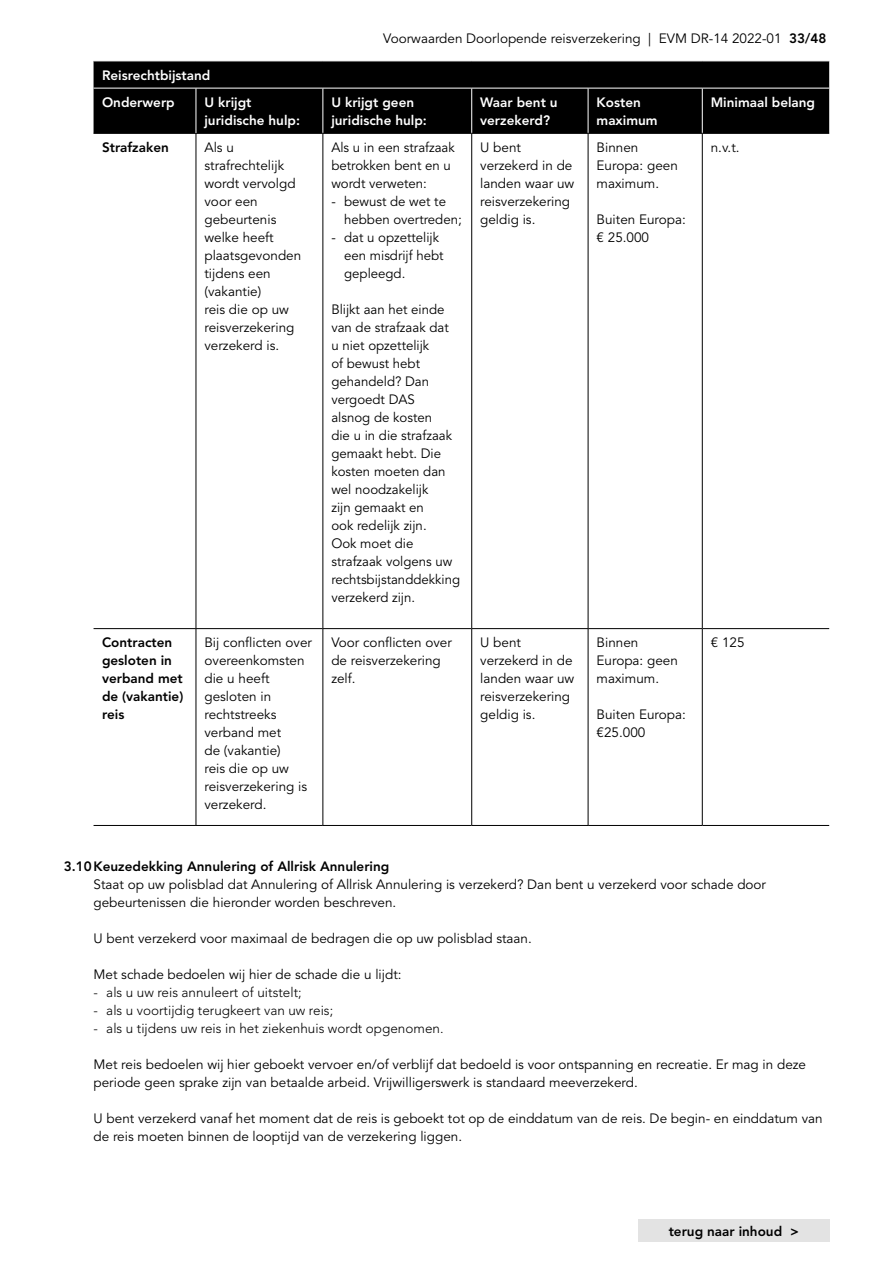
<style>
.page{position:relative;width:893px;height:1263px;background:#fff}
.page>*{position:absolute;margin:0;border:0;box-sizing:border-box;transform-origin:0 0}
.t1{font:13.5px/18px "Avenir LT Std";color:#000}
.t2{font:800 13.5px/18px "Avenir LT Std";color:#fff}
.t3{font:800 13.5px/18px "Avenir LT Std";color:#000}
.t4{font:300 13.5px "Avenir LT Std";color:#000}
.s1{font-weight:800}
</style>
<div class="page">
<div style="left:638px;top:1219px;width:192px;height:23px;background:#e3e3e3"></div>
<div style="left:94px;top:62px;width:735px;height:71px;background:#000"></div>
<hr style="left:196px;top:134px;width:1px;height:494px;background:#000">
<hr style="left:322px;top:134px;width:1px;height:494px;background:#000">
<hr style="left:471px;top:134px;width:1px;height:494px;background:#000">
<hr style="left:588px;top:134px;width:1px;height:494px;background:#000">
<hr style="left:702px;top:134px;width:1px;height:494px;background:#000">
<hr style="left:196px;top:629px;width:1px;height:196px;background:#000">
<hr style="left:322px;top:629px;width:1px;height:196px;background:#000">
<hr style="left:471px;top:629px;width:1px;height:196px;background:#000">
<hr style="left:588px;top:629px;width:1px;height:196px;background:#000">
<hr style="left:702px;top:629px;width:1px;height:196px;background:#000">
<hr style="left:322px;top:88px;width:1px;height:45px;background:#fff">
<hr style="left:471px;top:88px;width:1px;height:45px;background:#fff">
<hr style="left:588px;top:88px;width:1px;height:45px;background:#fff">
<hr style="left:702px;top:88px;width:1px;height:45px;background:#fff">
<hr style="left:94px;top:88px;width:102px;height:1px;background:#fff">
<hr style="left:196px;top:88px;width:127px;height:1px;background:#fff">
<hr style="left:323px;top:88px;width:149px;height:1px;background:#fff">
<hr style="left:472px;top:88px;width:116px;height:1px;background:#fff">
<hr style="left:588px;top:88px;width:114px;height:1px;background:#fff">
<hr style="left:702px;top:88px;width:127px;height:1px;background:#fff">
<hr style="left:94px;top:133px;width:102px;height:1px;background:#000">
<hr style="left:196px;top:133px;width:127px;height:1px;background:#000">
<hr style="left:323px;top:133px;width:149px;height:1px;background:#000">
<hr style="left:472px;top:133px;width:116px;height:1px;background:#000">
<hr style="left:588px;top:133px;width:114px;height:1px;background:#000">
<hr style="left:702px;top:133px;width:127px;height:1px;background:#000">
<hr style="left:196px;top:88px;width:1px;height:45px;background:#fff">
<hr style="left:94px;top:628px;width:102px;height:1px;background:#000">
<hr style="left:94px;top:825px;width:102px;height:1px;background:#000">
<hr style="left:196px;top:628px;width:127px;height:1px;background:#000">
<hr style="left:323px;top:628px;width:149px;height:1px;background:#000">
<hr style="left:472px;top:628px;width:116px;height:1px;background:#000">
<hr style="left:588px;top:628px;width:114px;height:1px;background:#000">
<hr style="left:702px;top:628px;width:127px;height:1px;background:#000">
<hr style="left:196px;top:825px;width:127px;height:1px;background:#000">
<hr style="left:323px;top:825px;width:149px;height:1px;background:#000">
<hr style="left:472px;top:825px;width:116px;height:1px;background:#000">
<hr style="left:588px;top:825px;width:114px;height:1px;background:#000">
<hr style="left:702px;top:825px;width:127px;height:1px;background:#000">
<p class="t1" style="left:383px;top:29px;width:445px">Voorwaarden Doorlopende reisverzekering | EVM DR-14 2022-01 <span class="s1">33/48</span></p>
<p class="t2" style="left:102px;top:61px;width:110px;line-height:27.2px">Reisrechtbijstand<br>Onderwerp</p>
<p class="t2" style="left:204px;top:93px;width:97px">U krijgt juridische hulp:</p>
<p class="t2" style="left:331px;top:93px;width:97px">U krijgt geen juridische hulp:</p>
<p class="t2" style="left:480px;top:93px;width:79px">Waar bent u verzekerd?</p>
<p class="t2" style="left:597px;top:93px;width:62px">Kosten maximum</p>
<p class="t2" style="left:711px;top:93px;width:106px">Minimaal belang</p>
<p class="t3" style="left:102px;top:138px;width:68px">Strafzaken</p>
<p class="t1" style="left:204px;top:139px;width:98px">Als u strafrechtelijk wordt vervolgd voor een gebeurtenis welke heeft plaatsgevonden tijdens een (vakantie)<br>reis die op uw reisverzekering verzekerd is.</p>
<p class="t1" style="left:331px;top:139px;width:125px">Als u in een strafzaak betrokken bent en u wordt verweten:</p>
<p class="t1" style="left:344px;top:193px;width:119px;text-indent:-13px">- bewust de wet te hebben overtreden;</p>
<p class="t1" style="left:344px;top:229px;width:101px;text-indent:-13px">- dat u opzettelijk een misdrijf hebt gepleegd.</p>
<p class="t1" style="left:331px;top:301px;width:130px">Blijkt aan het einde van de strafzaak dat<br>u niet opzettelijk<br>of bewust hebt gehandeld? Dan vergoedt DAS<br>alsnog de kosten<br>die u in die strafzaak gemaakt hebt. Die kosten moeten dan wel noodzakelijk<br>zijn gemaakt en<br>ook redelijk zijn.<br>Ook moet die strafzaak volgens uw rechtsbijstanddekking verzekerd zijn.</p>
<p class="t1" style="left:480px;top:139px;width:96px">U bent verzekerd in de landen waar uw reisverzekering geldig is.</p>
<p class="t1" style="left:597px;top:139px;width:83px">Binnen<br>Europa: geen maximum.</p>
<p class="t1" style="left:597px;top:211px;width:91px">Buiten Europa: € 25.000</p>
<p class="t3" style="left:102px;top:634px;width:83px">Contracten gesloten in verband met de (vakantie) reis</p>
<p class="t1" style="left:204px;top:634px;width:109px">Bij conflicten over overeenkomsten die u heeft gesloten in rechtstreeks verband met<br>de (vakantie)<br>reis die op uw reisverzekering is verzekerd.</p>
<p class="t1" style="left:331px;top:634px;width:122px">Voor conflicten over de reisverzekering zelf.</p>
<p class="t1" style="left:480px;top:634px;width:96px">U bent verzekerd in de landen waar uw reisverzekering geldig is.</p>
<p class="t1" style="left:597px;top:634px;width:83px">Binnen<br>Europa: geen maximum.</p>
<p class="t1" style="left:597px;top:706px;width:91px">Buiten Europa: €25.000</p>
<p class="t1" style="left:711px;top:139px;width:30px">n.v.t.</p>
<p class="t1" style="left:711px;top:634px;width:35px">€ 125</p>
<p class="t3" style="left:64px;top:857px;width:327px">3.10Keuzedekking Annulering of Allrisk Annulering</p>
<p class="t1" style="left:94px;top:875px;width:674px">Staat op uw polisblad dat Annulering of Allrisk Annulering is verzekerd? Dan bent u verzekerd voor schade door gebeurtenissen die hieronder worden beschreven.</p>
<p class="t1" style="left:94px;top:929px;width:440px">U bent verzekerd voor maximaal de bedragen die op uw polisblad staan.</p>
<p class="t1" style="left:94px;top:965px;width:310px">Met schade bedoelen wij hier de schade die u lijdt:</p>
<p class="t4" style="left:94px;top:984px;width:210px">- als u uw reis annuleert of uitstelt;</p>
<p class="t4" style="left:94px;top:1002px;width:241px">- als u voortijdig terugkeert van uw reis;</p>
<p class="t4" style="left:94px;top:1020px;width:351px">- als u tijdens uw reis in het ziekenhuis wordt opgenomen.</p>
<p class="t1" style="left:94px;top:1055px;width:714px">Met reis bedoelen wij hier geboekt vervoer en/of verblijf dat bedoeld is voor ontspanning en recreatie. Er mag in deze periode geen sprake zijn van betaalde arbeid. Vrijwilligerswerk is standaard meeverzekerd.</p>
<p class="t1" style="left:94px;top:1109px;width:731px">U bent verzekerd vanaf het moment dat de reis is geboekt tot op de einddatum van de reis. De begin- en einddatum van de reis moeten binnen de looptijd van de verzekering liggen.</p>
<p class="t3" style="left:669px;top:1222px;width:132px">terug naar inhoud &gt;</p>
</div>
